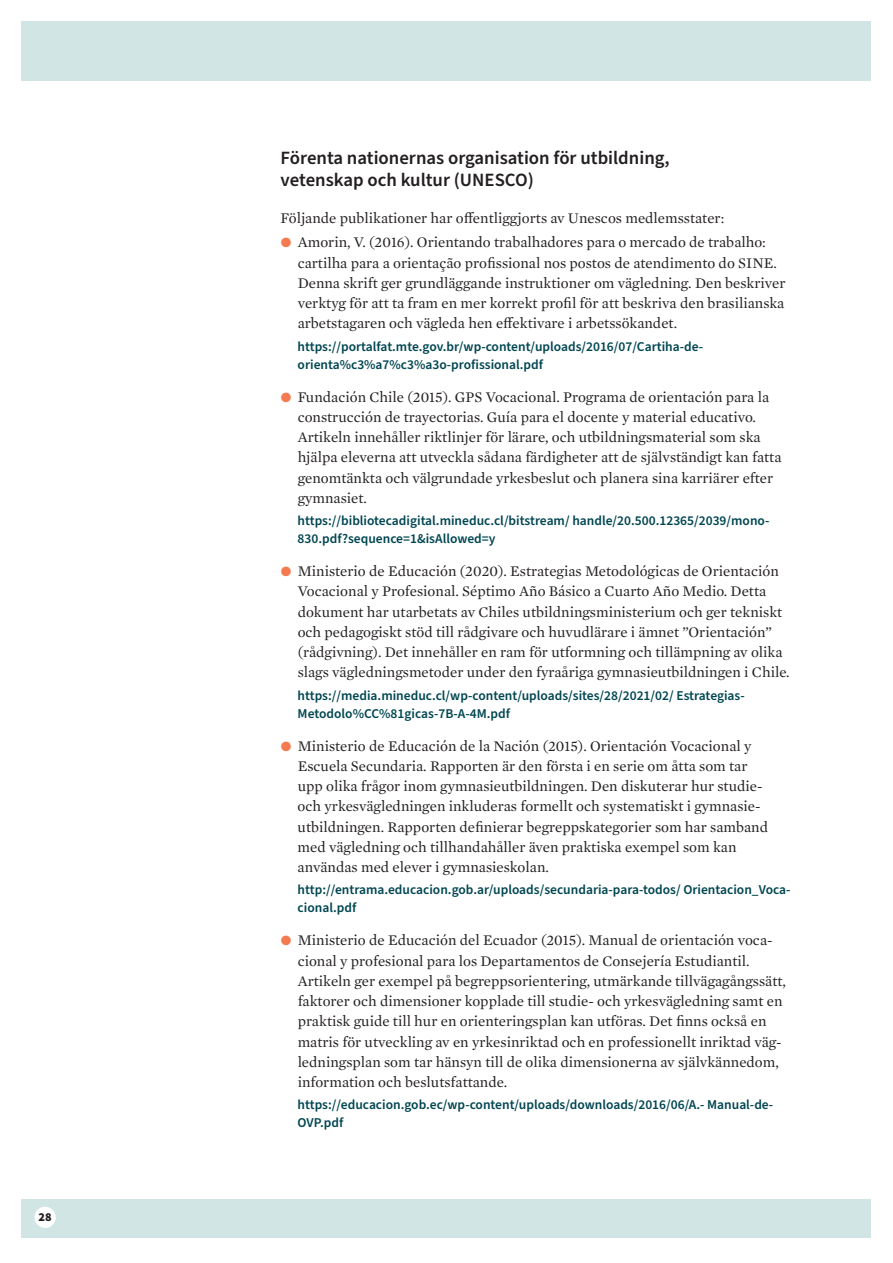
<style>
.page{position:relative;width:893px;height:1263px;background:#fff}
.page>*{position:absolute;margin:0;border:0;box-sizing:border-box;transform-origin:0 0}
.t1{font:600 18.75px/21.8px "Source Sans Pro";color:#231f20}
.Brödtext_avst__innan{font:15px/20.2px "Mercury Text G1";color:#231f20}
.Länk{font:600 13.5px/18px "Source Sans Pro";color:#004651}
.t2{font:900 12.15px "Source Sans Pro";color:#231f20}
.s1{color:#f47b50}
</style>
<div class="page">
<div style="left:22px;top:1199px;width:849px;height:38px;background:#d1e5e5"></div>
<div style="left:35px;top:1207px;width:21px;height:21px;background:#fff;border-radius:50%"></div>
<div style="left:22px;top:21px;width:849px;height:60px;background:#d1e5e5"></div>
<p class="t2" style="left:39px;top:1208px;width:15px">28</p>
<h3 class="t1" style="left:281px;top:147px;width:391px">Förenta nationernas organisation för utbildning, vetenskap och kultur (UNESCO)</h3>
<p class="Brödtext_avst__innan" style="left:281px;top:207px;width:445px">Följande publikationer har offentliggjorts av Unescos medlemsstater:</p>
<p class="Brödtext_avst__innan" style="left:298px;top:231px;width:489px;text-indent:-17px"><span class="s1">ș</span> Amorin, V. (2016). Orientando trabalhadores para o mercado de trabalho: cartilha para a orientação profissional nos postos de atendimento do SINE.<br>Denna skrift ger grundläggande instruktioner om vägledning. Den beskriver verktyg för att ta fram en mer korrekt profil för att beskriva den brasilianska arbetstagaren och vägleda hen effektivare i arbetssökandet.</p>
<p class="Länk" style="left:298px;top:337px;width:407px">https://portalfat.mte.gov.br/wp-content/uploads/2016/07/Cartiha-de&shy;orienta%c3%a7%c3%a3o-profissional.pdf</p>
<p class="Brödtext_avst__innan" style="left:298px;top:386px;width:485px;text-indent:-17px"><span class="s1">ș</span> Fundación Chile (2015). GPS Vocacional. Programa de orientación para la construcción de trayectorias. Guía para el docente y material educativo.<br>Artikeln innehåller riktlinjer för lärare, och utbildningsmaterial som ska hjälpa eleverna att utveckla sådana färdigheter att de självständigt kan fatta genomtänkta och välgrundade yrkesbeslut och planera sina karriärer efter gymnasiet.</p>
<p class="Länk" style="left:298px;top:512px;width:473px">https://bibliotecadigital.mineduc.cl/bitstream/ handle/20.500.12365/2039/mono-<br>830.pdf?sequence=1&amp;isAllowed=y</p>
<p class="Brödtext_avst__innan" style="left:298px;top:560px;width:494px;text-indent:-17px"><span class="s1">ș</span> Ministerio de Educación (2020). Estrategias Metodológicas de Orientación Vocacional y Profesional. Séptimo Año Básico a Cuarto Año Medio. Detta dokument har utarbetats av Chiles utbildningsministerium och ger tekniskt och pedagogiskt stöd till rådgivare och huvudlärare i ämnet ”Orientación” (rådgivning). Det innehåller en ram för utformning och tillämpning av olika slags vägledningsmetoder under den fyraåriga gymnasieutbildningen i Chile.</p>
<p class="Länk" style="left:298px;top:686px;width:449px">https://media.mineduc.cl/wp-content/uploads/sites/28/2021/02/ Estrategias-<br>Metodolo%CC%81gicas-7B-A-4M.pdf</p>
<p class="Brödtext_avst__innan" style="left:298px;top:735px;width:472px;text-indent:-17px"><span class="s1">ș</span> Ministerio de Educación de la Nación (2015). Orientación Vocacional y Escuela Secundaria. Rapporten är den första i en serie om åtta som tar upp olika frågor inom gymnasieutbildningen. Den diskuterar hur studie&shy;och yrkesvägledningen inkluderas formellt och systematiskt i gymnasie&shy;utbildningen. Rapporten definierar begreppskategorier som har samband med vägledning och tillhandahåller även praktiska exempel som kan användas med elever i gymnasieskolan.</p>
<p class="Länk" style="left:298px;top:881px;width:494px">http://entrama.educacion.gob.ar/uploads/secundaria-para-todos/ Orientacion_Voca&shy;cional.pdf</p>
<p class="Brödtext_avst__innan" style="left:298px;top:929px;width:490px;text-indent:-17px"><span class="s1">ș</span> Ministerio de Educación del Ecuador (2015). Manual de orientación voca&shy;cional y profesional para los Departamentos de Consejería Estudiantil.<br>Artikeln ger exempel på begreppsorientering, utmärkande tillvägagångssätt, faktorer och dimensioner kopplade till studie- och yrkesvägledning samt en praktisk guide till hur en orienteringsplan kan utföras. Det finns också en matris för utveckling av en yrkesinriktad och en professionellt inriktad väg&shy;ledningsplan som tar hänsyn till de olika dimensionerna av självkännedom, information och beslutsfattande.</p>
<p class="Länk" style="left:298px;top:1096px;width:477px">https://educacion.gob.ec/wp-content/uploads/downloads/2016/06/A.- Manual-de-<br>OVP.pdf</p>
</div>
